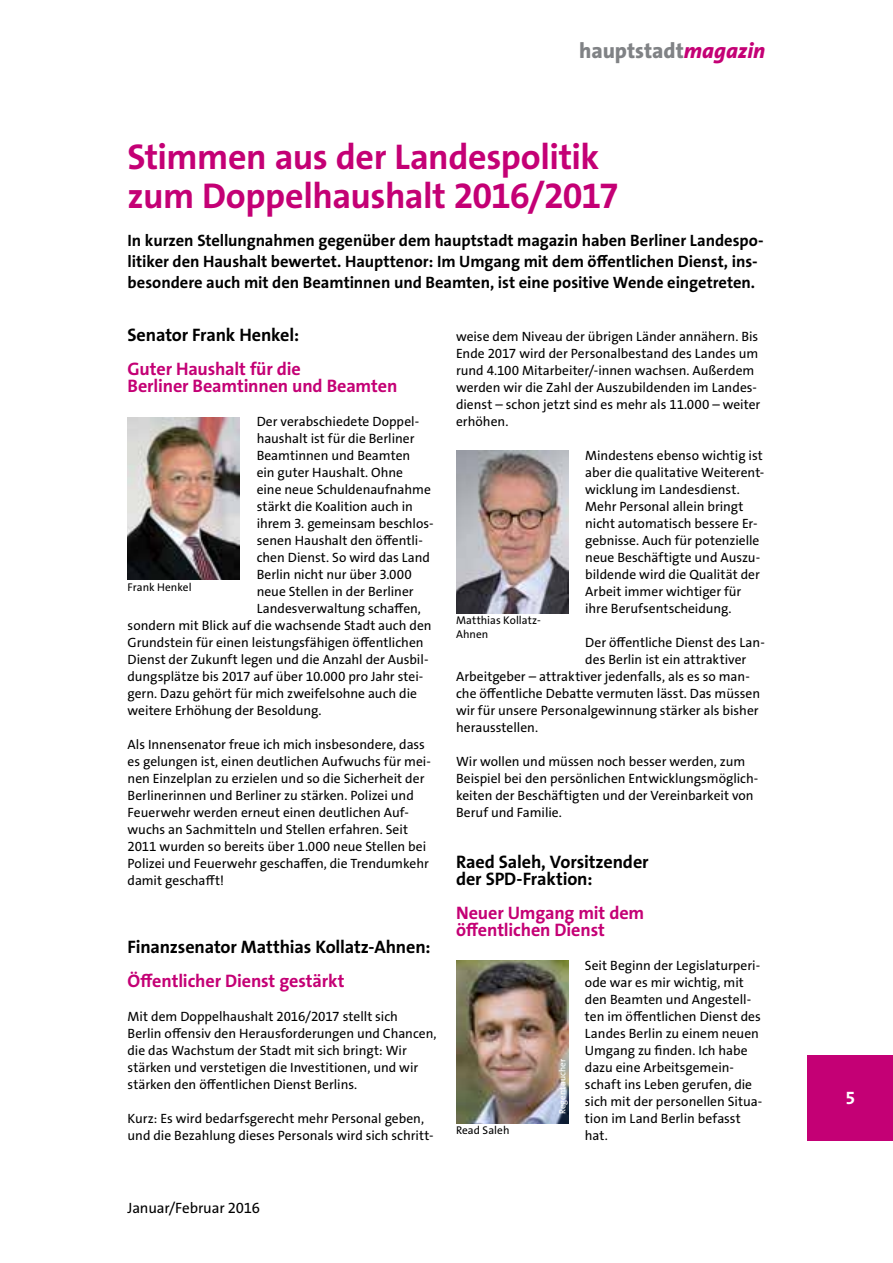
<style>
.page{position:relative;width:893px;height:1263px;background:#fff}
.page>*{position:absolute;margin:0;border:0;box-sizing:border-box;transform-origin:0 0}
.t1{font:700 36px/39px "The Sans Os F";letter-spacing:-.015em;color:#c40075}
.t2{font:800 21.75px "The Sans Os F";letter-spacing:-.005em;color:#808285}
.t3{font:700 18.15px/17px "The Sans Os F";letter-spacing:-.01em;color:#c40075}
.t4{font:700 18.15px/17px "The Sans Os F";letter-spacing:-.01em;color:#000}
.t5{font:700 18px "The Sans Os F";color:#fff}
.t6{font:700 16.5px/21px "The Sans Os F";letter-spacing:-.005em;color:#000}
.t7{font:15px "The Sans Os F";letter-spacing:-.01em;color:#000}
.t8{font:13.5px/17px "The Sans Os F";color:#000}
.t9{font:11.25px/13.5px "The Sans Os F";letter-spacing:.005em;color:#000}
.t10{font:9px "The Sans Os F";letter-spacing:.015em;color:#fff}
.s1{font-style:italic;color:#c40075}
</style>
<div class="page">
<img style="left:128px;top:417px;width:112px;height:163px">
<img style="left:456px;top:450px;width:112px;height:163px">
<img style="left:456px;top:960px;width:112px;height:163px">
<div style="left:808px;top:1056px;width:85px;height:85px;background:#c40075"></div>
<h2 class="t2" style="left:579px;top:37px;width:188px">hauptstadt<span class="s1">magazin</span></h2>
<h1 class="t1" style="left:128px;top:137px;width:493px">Stimmen aus der Landespolitik zum Doppelhaushalt 2016/2017</h1>
<p class="t6" style="left:128px;top:230px;width:638px">In kurzen Stellungnahmen gegenüber dem hauptstadt magazin haben Berliner Landespo&shy;litiker den Haushalt bewertet. Haupttenor: Im Umgang mit dem öffentlichen Dienst, ins&shy;besondere auch mit den Beamtinnen und Beamten, ist eine positive Wende eingetreten.</p>
<h3 class="t4" style="left:128px;top:326px;width:173px">Senator Frank Henkel:</h3>
<h3 class="t3" style="left:128px;top:360px;width:271px">Guter Haushalt für die<br>Berliner Beamtinnen und Beamten</h3>
<p class="t8" style="left:456px;top:328px;width:306px">weise dem Niveau der übrigen Länder annähern. Bis Ende 2017 wird der Personalbestand des Landes um rund 4.100 Mitarbeiter/-innen wachsen. Außerdem werden wir die Zahl der Auszubildenden im Landes&shy;dienst – schon jetzt sind es mehr als 11.000 – weiter erhöhen.</p>
<p class="t8" style="left:257px;top:413px;width:164px">Der verabschiedete Doppel-</p>
<p class="t8" style="left:257px;top:430px;width:159px">haushalt ist für die Berliner</p>
<p class="t8" style="left:257px;top:447px;width:155px">Beamtinnen und Beamten</p>
<p class="t8" style="left:257px;top:464px;width:148px">ein guter Haushalt. Ohne</p>
<p class="t8" style="left:257px;top:481px;width:176px">eine neue Schuldenaufnahme</p>
<p class="t8" style="left:257px;top:498px;width:158px">stärkt die Koalition auch in</p>
<p class="t8" style="left:257px;top:515px;width:178px">ihrem 3. gemeinsam beschlos-</p>
<p class="t8" style="left:257px;top:532px;width:168px">senen Haushalt den öffentli-</p>
<p class="t8" style="left:257px;top:549px;width:175px">chen Dienst. So wird das Land</p>
<p class="t8" style="left:257px;top:566px;width:157px">Berlin nicht nur über 3.000</p>
<p class="t8" style="left:257px;top:583px;width:158px">neue Stellen in der Berliner</p>
<p class="t8" style="left:257px;top:600px;width:166px">Landesverwaltung schaffen,</p>
<p class="t8" style="left:128px;top:617px;width:306px">sondern mit Blick auf die wachsende Stadt auch den</p>
<p class="t8" style="left:128px;top:634px;width:298px">Grundstein für einen leistungsfähigen öffentlichen</p>
<p class="t8" style="left:128px;top:651px;width:302px">Dienst der Zukunft legen und die Anzahl der Ausbil-</p>
<p class="t8" style="left:128px;top:668px;width:297px">dungsplätze bis 2017 auf über 10.000 pro Jahr stei-</p>
<p class="t8" style="left:128px;top:685px;width:291px">gern. Dazu gehört für mich zweifelsohne auch die</p>
<p class="t8" style="left:128px;top:702px;width:196px">weitere Erhöhung der Besoldung.</p>
<p class="t8" style="left:128px;top:736px;width:305px">Als Innensenator freue ich mich insbesondere, dass es gelungen ist, einen deutlichen Aufwuchs für mei&shy;nen Einzelplan zu erzielen und so die Sicherheit der Berlinerinnen und Berliner zu stärken. Polizei und Feuerwehr werden erneut einen deutlichen Auf&shy;wuchs an Sachmitteln und Stellen erfahren. Seit 2011 wurden so bereits über 1.000 neue Stellen bei Polizei und Feuerwehr geschaffen, die Trendumkehr damit geschafft!</p>
<p class="t8" style="left:585px;top:447px;width:181px">Mindestens ebenso wichtig ist aber die qualitative Weiterent&shy;wicklung im Landesdienst.<br>Mehr Personal allein bringt nicht automatisch bessere Er&shy;gebnisse. Auch für potenzielle neue Beschäftigte und Auszu&shy;bildende wird die Qualität der<br>Arbeit immer wichtiger für ihre Berufsentscheidung.</p>
<p class="t8" style="left:585px;top:634px;width:181px">Der öffentliche Dienst des Lan-</p>
<p class="t8" style="left:585px;top:651px;width:163px">des Berlin ist ein attraktiver</p>
<p class="t8" style="left:456px;top:668px;width:295px">Arbeitgeber – attraktiver jedenfalls, als es so man-</p>
<p class="t8" style="left:456px;top:685px;width:306px">che öffentliche Debatte vermuten lässt. Das müssen</p>
<p class="t8" style="left:456px;top:702px;width:304px">wir für unsere Personalgewinnung stärker als bisher</p>
<p class="t8" style="left:456px;top:719px;width:84px">herausstellen.</p>
<p class="t8" style="left:456px;top:753px;width:304px">Wir wollen und müssen noch besser werden, zum Beispiel bei den persönlichen Entwicklungsmöglich&shy;keiten der Beschäftigten und der Vereinbarkeit von Beruf und Familie.</p>
<h3 class="t4" style="left:456px;top:854px;width:194px">Raed Saleh, Vorsitzender der SPD-Fraktion:</h3>
<h3 class="t3" style="left:456px;top:905px;width:190px">Neuer Umgang mit dem öffentlichen Dienst</h3>
<p class="t9" style="left:128px;top:581px;width:66px">Frank Henkel</p>
<p class="t9" style="left:456px;top:614px;width:86px">Matthias Kollatz-<br>Ahnen</p>
<h3 class="t4" style="left:128px;top:939px;width:305px">Finanzsenator Matthias Kollatz-Ahnen:</h3>
<h3 class="t3" style="left:128px;top:973px;width:219px">Öffentlicher Dienst gestärkt</h3>
<p class="t8" style="left:128px;top:1008px;width:311px">Mit dem Doppelhaushalt 2016/2017 stellt sich<br>Berlin offensiv den Herausforderungen und Chancen, die das Wachstum der Stadt mit sich bringt: Wir stärken und verstetigen die Investitionen, und wir stärken den öffentlichen Dienst Berlins.</p>
<p class="t8" style="left:128px;top:1110px;width:307px">Kurz: Es wird bedarfsgerecht mehr Personal geben, und die Bezahlung dieses Personals wird sich schritt-</p>
<p class="t9" style="left:456px;top:1123px;width:55px">Read Saleh</p>
<p class="t7" style="left:128px;top:1198px;width:134px">Januar/Februar 2016</p>
<p class="t10" style="left:557px;top:1114px;width:57px;rotate:-90deg">Regentaucher</p>
<p class="t8" style="left:585px;top:957px;width:179px">Seit Beginn der Legislaturperi&shy;ode war es mir wichtig, mit den Beamten und Angestell&shy;ten im öffentlichen Dienst des<br>Landes Berlin zu einem neuen<br>Umgang zu finden. Ich habe dazu eine Arbeitsgemein&shy;schaft ins Leben gerufen, die sich mit der personellen Situa&shy;tion im Land Berlin befasst hat.</p>
<h3 class="t5" style="left:845px;top:1087px;width:11px">5</h3>
</div>
